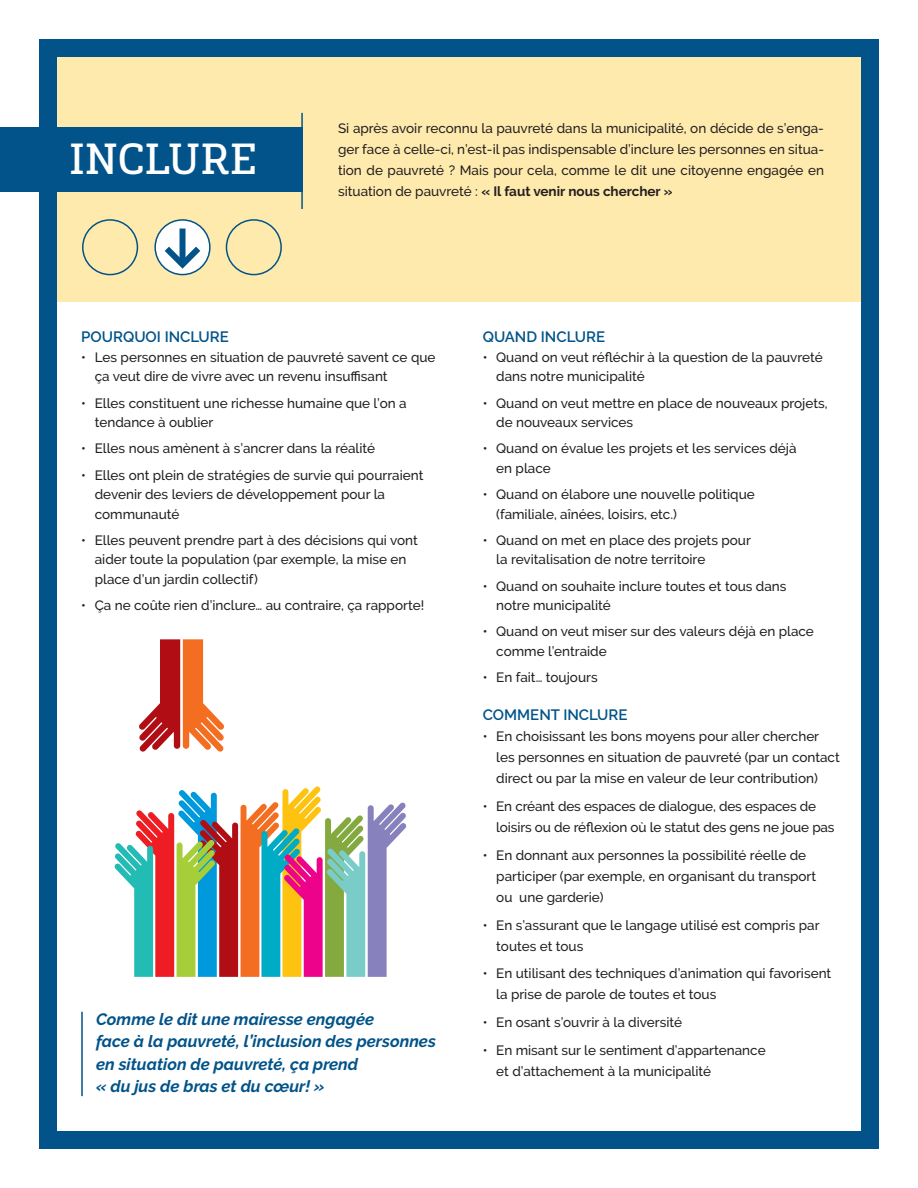
<style>
.page{position:relative;width:918px;height:1188px;background:#fff}
.page>*{position:absolute;margin:0;border:0;box-sizing:border-box;transform-origin:0 0}
.t1{font:500 43.5px "Gaspo Slab";color:#fff}
.t2{font:italic 700 16.5px/22.5px "Raleway";color:#015389}
.t3{font:600 15px "Raleway";color:#015389}
.t4{font:500 13.5px/19.5px "Raleway";color:#231f20}
.s1{font-weight:700}
</style>
<div class="page">
<div style="left:49px;top:48px;width:829px;height:254px;background:#ffeaad"></div>
<div style="left:39px;top:39px;width:840px;height:1110px;border:18px solid #015389"></div>
<hr style="left:301px;top:113px;width:2px;height:96px;background:#015389">
<div style="left:0;top:127px;width:303px;height:65px;background:#015389"></div>
<div style="left:82px;top:219px;width:56px;height:56px;border:2px solid #015389;border-radius:50%"></div>
<div style="left:155px;top:220px;width:55px;height:55px;background:#fff;border-radius:50%"></div>
<div style="left:154px;top:219px;width:57px;height:56px;border:2px solid #015389;border-radius:50%"></div>
<div style="left:226px;top:219px;width:56px;height:56px;border:2px solid #015389;border-radius:50%"></div>
<div style="left:180px;top:229px;width:6px;height:33px;background:#015389"></div>
<svg style="left:158px;top:240px;width:49px;height:33px"></svg>
<hr style="left:81px;top:1012px;width:2px;height:84px;background:#015389">
<svg style="left:139px;top:639px;width:85px;height:113px"></svg>
<svg style="left:114px;top:786px;width:292px;height:191px"></svg>
<h1 class="t1" style="left:69px;top:131px;width:189px">INCLURE</h1>
<p class="t4" style="left:338px;top:118px;width:488px;line-height:21px;text-align:justify">Si après avoir reconnu la pauvreté dans la municipalité, on décide de s’enga&shy;ger face à celle-ci, n’est-il pas indispensable d’inclure les personnes en situa&shy;tion de pauvreté ? Mais pour cela, comme le dit une citoyenne engagée en situation de pauvreté : <span class="s1">« Il faut venir nous chercher »</span></p>
<p class="t3" style="left:81px;top:329px;width:149px">POURQUOI INCLURE</p>
<p class="t4" style="left:95px;top:347px;width:342px;text-indent:-14px">• Les personnes en situation de pauvreté savent ce que ça veut dire de vivre avec un revenu insuffisant</p>
<p class="t4" style="left:95px;top:393px;width:313px;text-indent:-14px">• Elles constituent une richesse humaine que l’on a tendance à oublier</p>
<p class="t4" style="left:81px;top:439px;width:295px">• Elles nous amènent à s’ancrer dans la réalité</p>
<p class="t4" style="left:95px;top:465px;width:330px;text-indent:-14px">• Elles ont plein de stratégies de survie qui pourraient devenir des leviers de développement pour la communauté</p>
<p class="t4" style="left:95px;top:530px;width:325px;text-indent:-14px">• Elles peuvent prendre part à des décisions qui vont aider toute la population (par exemple, la mise en place d’un jardin collectif)</p>
<p class="t4" style="left:81px;top:596px;width:344px">• Ça ne coûte rien d’inclure… au contraire, ça rapporte!</p>
<p class="t2" style="left:96px;top:1008px;width:341px">Comme le dit une mairesse engagée<br>face à la pauvreté, l’inclusion des personnes en situation de pauvreté, ça prend<br>« du jus de bras et du cœur! »</p>
<p class="t3" style="left:483px;top:329px;width:124px">QUAND INCLURE</p>
<p class="t4" style="left:496px;top:347px;width:328px;text-indent:-14px">• Quand on veut réfléchir à la question de la pauvreté dans notre municipalité</p>
<p class="t4" style="left:496px;top:393px;width:333px;text-indent:-14px">• Quand on veut mettre en place de nouveaux projets, de nouveaux services</p>
<p class="t4" style="left:496px;top:439px;width:302px;text-indent:-14px">• Quand on évalue les projets et les services déjà en place</p>
<p class="t4" style="left:496px;top:485px;width:260px;text-indent:-14px">• Quand on élabore une nouvelle politique (familiale, aînées, loisirs, etc.)</p>
<p class="t4" style="left:496px;top:530px;width:256px;text-indent:-14px">• Quand on met en place des projets pour la revitalisation de notre territoire</p>
<p class="t4" style="left:496px;top:576px;width:292px;text-indent:-14px">• Quand on souhaite inclure toutes et tous dans notre municipalité</p>
<p class="t4" style="left:496px;top:622px;width:319px;text-indent:-14px">• Quand on veut miser sur des valeurs déjà en place comme l’entraide</p>
<p class="t4" style="left:483px;top:668px;width:116px">• En fait… toujours</p>
<p class="t3" style="left:483px;top:707px;width:146px">COMMENT INCLURE</p>
<p class="t4" style="left:496px;top:726px;width:345px;line-height:21px;text-indent:-14px">• En choisissant les bons moyens pour aller chercher les personnes en situation de pauvreté (par un contact direct ou par la mise en valeur de leur contribution)</p>
<p class="t4" style="left:496px;top:796px;width:340px;line-height:21px;text-indent:-14px">• En créant des espaces de dialogue, des espaces de loisirs ou de réflexion où le statut des gens ne joue pas</p>
<p class="t4" style="left:496px;top:845px;width:321px;line-height:21px;text-indent:-14px">• En donnant aux personnes la possibilité réelle de participer (par exemple, en organisant du transport ou une garderie)</p>
<p class="t4" style="left:496px;top:914px;width:325px;line-height:21px;text-indent:-14px">• En s’assurant que le langage utilisé est compris par toutes et tous</p>
<p class="t4" style="left:496px;top:963px;width:337px;line-height:21px;text-indent:-14px">• En utilisant des techniques d’animation qui favorisent la prise de parole de toutes et tous</p>
<p class="t4" style="left:483px;top:1013px;width:201px">• En osant s’ouvrir à la diversité</p>
<p class="t4" style="left:496px;top:1040px;width:271px;line-height:21px;text-indent:-14px">• En misant sur le sentiment d’appartenance et d’attachement à la municipalité</p>
</div>
